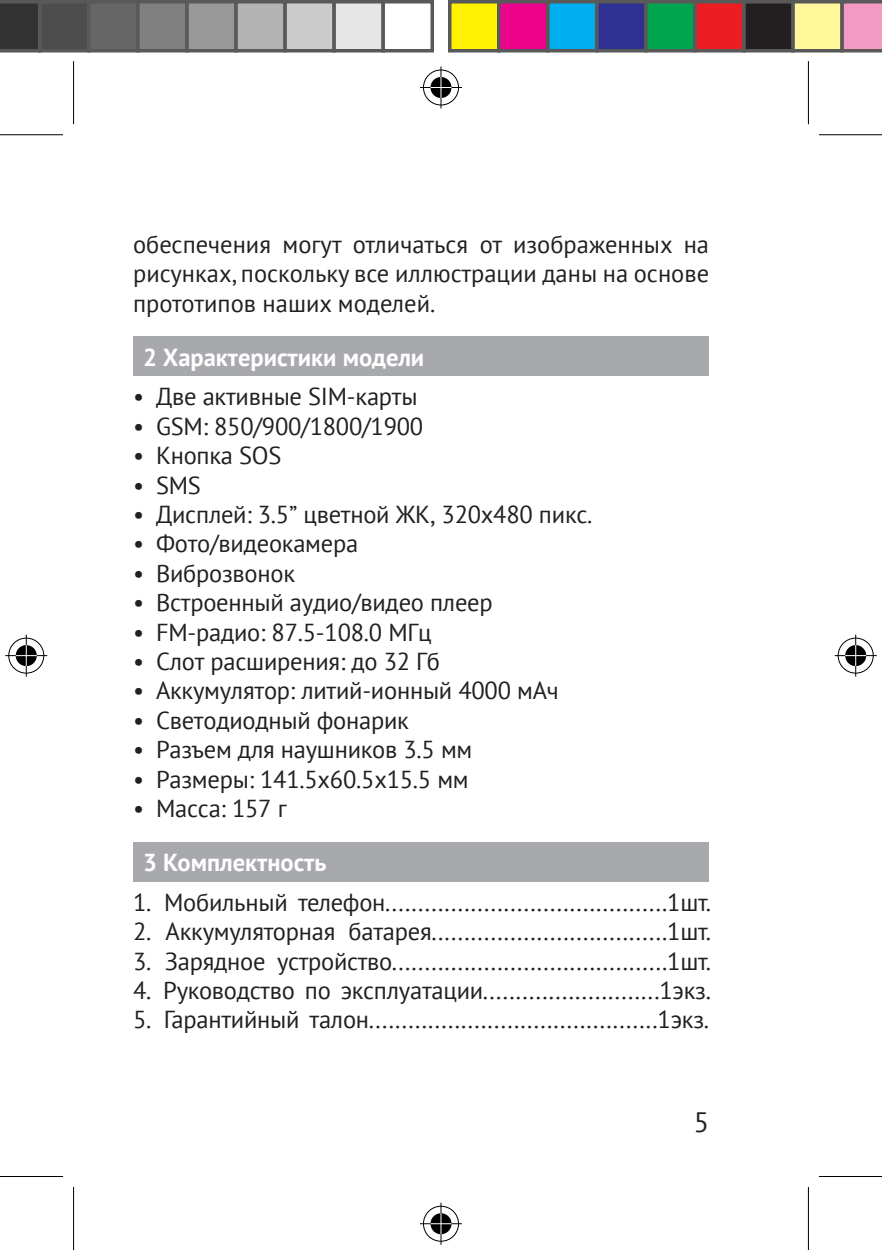
<style>
.page{position:relative;width:882px;height:1250px;background:#fff}
.page>*{position:absolute;margin:0;border:0;box-sizing:border-box;transform-origin:0 0}
.t1{font:28px "PT Sans";color:#231f20}
.t2{font:24.5px/29.4px "PT Sans";letter-spacing:-.01em;color:#231f20;text-align:justify}
.t3{font:700 24.5px "PT Sans";color:#fff}
</style>
<div class="page">
<div style="left:133px;top:336px;width:575px;height:40px;background:#a8a9ad"></div>
<div style="left:133px;top:842px;width:575px;height:39px;background:#a8a9ad"></div>
<svg style="left:0;top:135px;width:63px;height:1px"></svg>
<svg style="left:819px;top:135px;width:62px;height:1px"></svg>
<div style="left:71px;top:61px;width:5px;height:63px;background:#f6f6f6"></div>
<div style="left:71px;top:1187px;width:5px;height:63px;background:#f6f6f6"></div>
<svg style="left:808px;top:61px;width:1px;height:63px"></svg>
<svg style="left:808px;top:1187px;width:1px;height:63px"></svg>
<hr style="left:0;top:134px;width:63px;height:1px;background:#000">
<hr style="left:818px;top:134px;width:63px;height:1px;background:#000">
<hr style="left:0;top:1176px;width:63px;height:1px;background:#000">
<hr style="left:818px;top:1176px;width:63px;height:1px;background:#000">
<hr style="left:73px;top:61px;width:1px;height:63px;background:#000">
<hr style="left:73px;top:1187px;width:1px;height:63px;background:#000">
<hr style="left:807px;top:61px;width:1px;height:63px;background:#000">
<hr style="left:807px;top:1187px;width:1px;height:63px;background:#000">
<div style="left:421px;top:68px;width:39px;height:39px;border:4px solid #fff;border-radius:50%"></div>
<div style="left:420px;top:85px;width:42px;height:5px;background:#fff"></div>
<svg style="left:438px;top:67px;width:5px;height:42px"></svg>
<div style="left:428px;top:75px;width:25px;height:25px;border:4px solid #fff;border-radius:50%"></div>
<div style="left:423px;top:70px;width:36px;height:35px;border:1px solid #000;border-radius:50%"></div>
<hr style="left:420px;top:87px;width:42px;height:1px;background:#000">
<hr style="left:440px;top:67px;width:1px;height:42px;background:#000">
<svg style="left:430px;top:77px;width:21px;height:21px"></svg>
<div style="left:421px;top:1204px;width:39px;height:39px;border:4px solid #fff;border-radius:50%"></div>
<svg style="left:420px;top:1222px;width:42px;height:4px"></svg>
<svg style="left:438px;top:1203px;width:5px;height:42px"></svg>
<div style="left:428px;top:1211px;width:25px;height:25px;border:4px solid #fff;border-radius:50%"></div>
<div style="left:423px;top:1206px;width:36px;height:36px;border:1px solid #000;border-radius:50%"></div>
<hr style="left:420px;top:1223px;width:42px;height:1px;background:#000">
<hr style="left:440px;top:1203px;width:1px;height:42px;background:#000">
<svg style="left:430px;top:1213px;width:21px;height:21px"></svg>
<div style="left:7px;top:636px;width:39px;height:39px;border:4px solid #fff;border-radius:50%"></div>
<svg style="left:5px;top:653px;width:42px;height:5px"></svg>
<svg style="left:24px;top:635px;width:4px;height:42px"></svg>
<div style="left:14px;top:643px;width:25px;height:25px;border:4px solid #fff;border-radius:50%"></div>
<div style="left:8px;top:638px;width:36px;height:36px;border:1px solid #000;border-radius:50%"></div>
<hr style="left:5px;top:655px;width:42px;height:1px;background:#000">
<hr style="left:26px;top:635px;width:1px;height:42px;background:#000">
<svg style="left:16px;top:645px;width:21px;height:21px"></svg>
<div style="left:835px;top:636px;width:40px;height:39px;border:4px solid #fff;border-radius:50%"></div>
<svg style="left:835px;top:653px;width:41px;height:5px"></svg>
<svg style="left:853px;top:635px;width:4px;height:42px"></svg>
<div style="left:842px;top:643px;width:26px;height:25px;border:4px solid #fff;border-radius:50%"></div>
<div style="left:837px;top:638px;width:36px;height:36px;border:1px solid #000;border-radius:50%"></div>
<hr style="left:834px;top:655px;width:42px;height:1px;background:#000">
<hr style="left:854px;top:635px;width:2px;height:42px;background:#000">
<svg style="left:844px;top:645px;width:21px;height:21px"></svg>
<svg style="left:844px;top:655px;width:21px;height:1px"></svg>
<hr style="left:854px;top:645px;width:2px;height:21px;background:#fff">
<svg style="left:0;top:0;width:38px;height:53px;background:#393939"></svg>
<div style="left:40px;top:2px;width:49px;height:49px;background:#4d4d4d"></div>
<div style="left:38px;top:0;width:53px;height:53px;border:4px solid #595959"></div>
<div style="left:89px;top:2px;width:49px;height:49px;background:#666"></div>
<div style="left:87px;top:0;width:53px;height:53px;border:4px solid #595959"></div>
<div style="left:138px;top:2px;width:49px;height:49px;background:#808080"></div>
<div style="left:136px;top:0;width:53px;height:53px;border:4px solid #595959"></div>
<div style="left:187px;top:2px;width:49px;height:49px;background:#999"></div>
<div style="left:185px;top:0;width:53px;height:53px;border:4px solid #595959"></div>
<div style="left:236px;top:2px;width:49px;height:49px;background:#b3b3b3"></div>
<div style="left:234px;top:0;width:53px;height:53px;border:4px solid #595959"></div>
<div style="left:285px;top:2px;width:49px;height:49px;background:#ccc"></div>
<div style="left:283px;top:0;width:53px;height:53px;border:4px solid #595959"></div>
<div style="left:334px;top:2px;width:49px;height:49px;background:#e6e6e6"></div>
<div style="left:332px;top:0;width:53px;height:53px;border:4px solid #595959"></div>
<div style="left:381px;top:0;width:53px;height:53px;border:4px solid #595959"></div>
<div style="left:449px;top:2px;width:49px;height:49px;background:#fff101"></div>
<div style="left:448px;top:0;width:52px;height:53px;border:4px solid #595959"></div>
<div style="left:498px;top:2px;width:49px;height:49px;background:#ed028c"></div>
<div style="left:497px;top:0;width:52px;height:53px;border:4px solid #595959"></div>
<div style="left:547px;top:2px;width:49px;height:49px;background:#00aeef"></div>
<div style="left:546px;top:0;width:52px;height:53px;border:4px solid #595959"></div>
<div style="left:596px;top:2px;width:49px;height:49px;background:#2e3092"></div>
<div style="left:595px;top:0;width:52px;height:53px;border:4px solid #595959"></div>
<div style="left:645px;top:2px;width:49px;height:49px;background:#00a54f"></div>
<div style="left:644px;top:0;width:52px;height:53px;border:4px solid #595959"></div>
<div style="left:694px;top:2px;width:49px;height:49px;background:#ee1d23"></div>
<div style="left:693px;top:0;width:52px;height:53px;border:4px solid #595959"></div>
<div style="left:743px;top:2px;width:49px;height:49px;background:#231f20"></div>
<div style="left:742px;top:0;width:52px;height:53px;border:4px solid #595959"></div>
<div style="left:792px;top:2px;width:49px;height:49px;background:#fff79a"></div>
<div style="left:791px;top:0;width:52px;height:53px;border:4px solid #595959"></div>
<svg style="left:840px;top:0;width:41px;height:53px;background:#d38cac"></svg>
<p class="t2" style="left:133px;top:229px;width:577px">обеспечения могут отличаться от изображенных на рисунках, поскольку все иллюстрации даны на основе прототипов наших моделей.</p>
<p class="t3" style="left:143px;top:341px;width:283px">2 Характеристики модели</p>
<p class="t2" style="left:133px;top:382px;width:286px">• Две активные SIM-карты</p>
<p class="t2" style="left:133px;top:411px;width:291px">• GSM: 850/900/1800/1900</p>
<p class="t2" style="left:133px;top:440px;width:150px">• Кнопка SOS</p>
<p class="t2" style="left:133px;top:470px;width:69px">• SMS</p>
<p class="t2" style="left:133px;top:499px;width:460px">• Дисплей: 3.5” цветной ЖК, 320x480 пикс.</p>
<p class="t2" style="left:133px;top:529px;width:226px">• Фото/видеокамера</p>
<p class="t2" style="left:133px;top:558px;width:163px">• Виброзвонок</p>
<p class="t2" style="left:133px;top:587px;width:361px">• Встроенный аудио/видео плеер</p>
<p class="t2" style="left:133px;top:617px;width:300px">• FM-радио: 87.5-108.0 МГц</p>
<p class="t2" style="left:133px;top:646px;width:308px">• Слот расширения: до 32 Гб</p>
<p class="t2" style="left:133px;top:676px;width:427px">• Аккумулятор: литий-ионный 4000 мАч</p>
<p class="t2" style="left:133px;top:705px;width:277px">• Светодиодный фонарик</p>
<p class="t2" style="left:133px;top:734px;width:340px">• Разъем для наушников 3.5 мм</p>
<p class="t2" style="left:133px;top:764px;width:337px">• Размеры: 141.5х60.5x15.5 мм</p>
<p class="t2" style="left:133px;top:793px;width:155px">• Масса: 157 г</p>
<p class="t3" style="left:143px;top:846px;width:185px">3 Комплектность</p>
<p class="t2" style="left:133px;top:887px;width:579px">1. Мобильный телефон...........................................1шт.</p>
<p class="t2" style="left:133px;top:916px;width:579px">2. Аккумуляторная батарея....................................1шт.</p>
<p class="t2" style="left:133px;top:946px;width:579px">3. Зарядное устройство..........................................1шт.</p>
<p class="t2" style="left:133px;top:975px;width:579px">4. Руководство по эксплуатации...........................1экз.</p>
<p class="t2" style="left:133px;top:1005px;width:577px">5. Гарантийный талон............................................1экз.</p>
<p class="t1" style="left:693px;top:1104px;width:17px">5</p>
</div>
